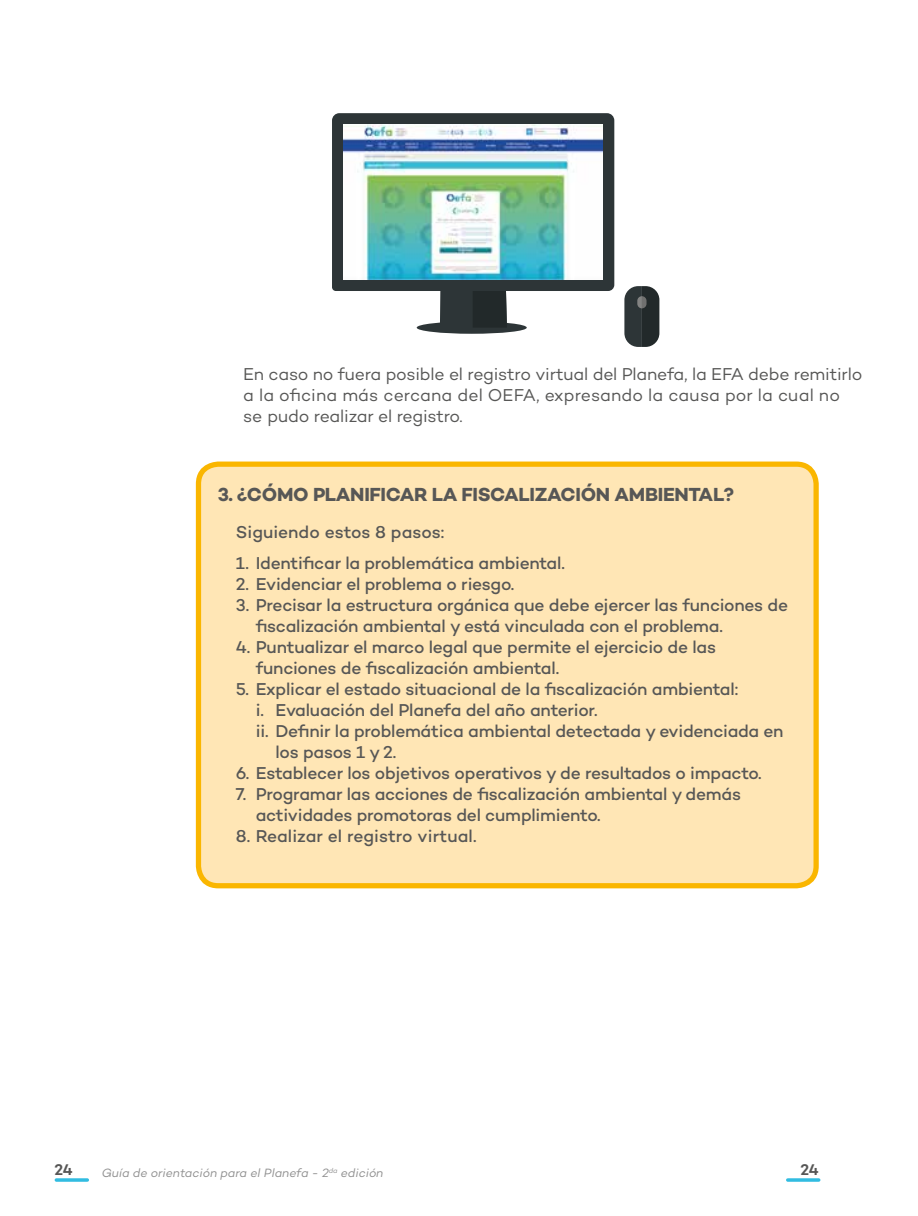
<style>
.page{position:relative;width:918px;height:1216px;background:#fff}
.page>*{position:absolute;margin:0;border:0;box-sizing:border-box;transform-origin:0 0}
.t1{font:700 19.25px "Campton";letter-spacing:-.015em;color:#575756}
.t2{font:500 17.5px/21px "Campton";letter-spacing:-.015em;color:#575756}
.t3{font:17.5px/21px "Campton";letter-spacing:-.01em;color:#575756}
.t4{font:500 17.5px "Campton";letter-spacing:.005em;color:#575756}
.t5{font:600 15.75px "Campton";color:#575756}
.t6{font:italic 12.25px "Campton";color:#909090}
</style>
<div class="page">
<hr style="left:56px;top:1178px;width:31px;height:3px;background:#31bce1">
<hr style="left:787px;top:1178px;width:32px;height:3px;background:#31bce1">
<div style="left:417px;top:321px;width:110px;height:13px;background:#2d3537;border-radius:50%"></div>
<svg style="left:624px;top:286px;width:35px;height:60px;background:#3c4244"></svg>
<div style="left:440px;top:291px;width:67px;height:36px;background:#293132"></div>
<div style="left:332px;top:113px;width:282px;height:178px;background:#2d3537"></div>
<img style="left:343px;top:124px;width:260px;height:155px">
<div style="left:198px;top:464px;width:618px;height:421px;background:#ffe6b5;border-radius:20px"></div>
<div style="left:196px;top:461px;width:623px;height:427px;border:5px solid #fab600;border-radius:20px"></div>
<p class="t3" style="left:243px;top:363px;width:621px">En caso no fuera posible el registro virtual del Planefa, la EFA debe remitirlo a la oficina más cercana del OEFA, expresando la causa por la cual no se pudo realizar el registro.</p>
<p class="t1" style="left:218px;top:481px;width:518px">3. ¿CÓMO PLANIFICAR LA FISCALIZACIÓN AMBIENTAL?</p>
<p class="t2" style="left:236px;top:521px;width:210px">Siguiendo estos 8 pasos:</p>
<p class="t2" style="left:236px;top:552px;width:330px">1. Identificar la problemática ambiental.</p>
<p class="t2" style="left:236px;top:573px;width:280px">2. Evidenciar el problema o riesgo.</p>
<p class="t2" style="left:256px;top:594px;width:534px;text-indent:-20px">3. Precisar la estructura orgánica que debe ejercer las funciones de fiscalización ambiental y está vinculada con el problema.</p>
<p class="t2" style="left:256px;top:636px;width:462px;text-indent:-20px">4. Puntualizar el marco legal que permite el ejercicio de las funciones de fiscalización ambiental.</p>
<p class="t2" style="left:236px;top:678px;width:504px">5. Explicar el estado situacional de la fiscalización ambiental:</p>
<p class="t2" style="left:256px;top:699px;width:343px">i. Evaluación del Planefa del año anterior.</p>
<p class="t2" style="left:256px;top:720px;width:529px">ii. Definir la problemática ambiental detectada y evidenciada en</p>
<p class="t2" style="left:275px;top:741px;width:122px">los pasos 1 y 2.</p>
<p class="t2" style="left:236px;top:762px;width:527px">6. Establecer los objetivos operativos y de resultados o impacto.</p>
<p class="t2" style="left:256px;top:783px;width:487px;text-indent:-20px">7. Programar las acciones de fiscalización ambiental y demás actividades promotoras del cumplimiento.</p>
<p class="t4" style="left:236px;top:825px;width:242px">8. Realizar el registro virtual.</p>
<p class="t5" style="left:55px;top:1159px;width:20px">24</p>
<p class="t6" style="left:102px;top:1164px;width:283px">Guía de orientación para el Planefa - 2<sup>da</sup> edición</p>
<p class="t5" style="left:800px;top:1159px;width:20px">24</p>
</div>
